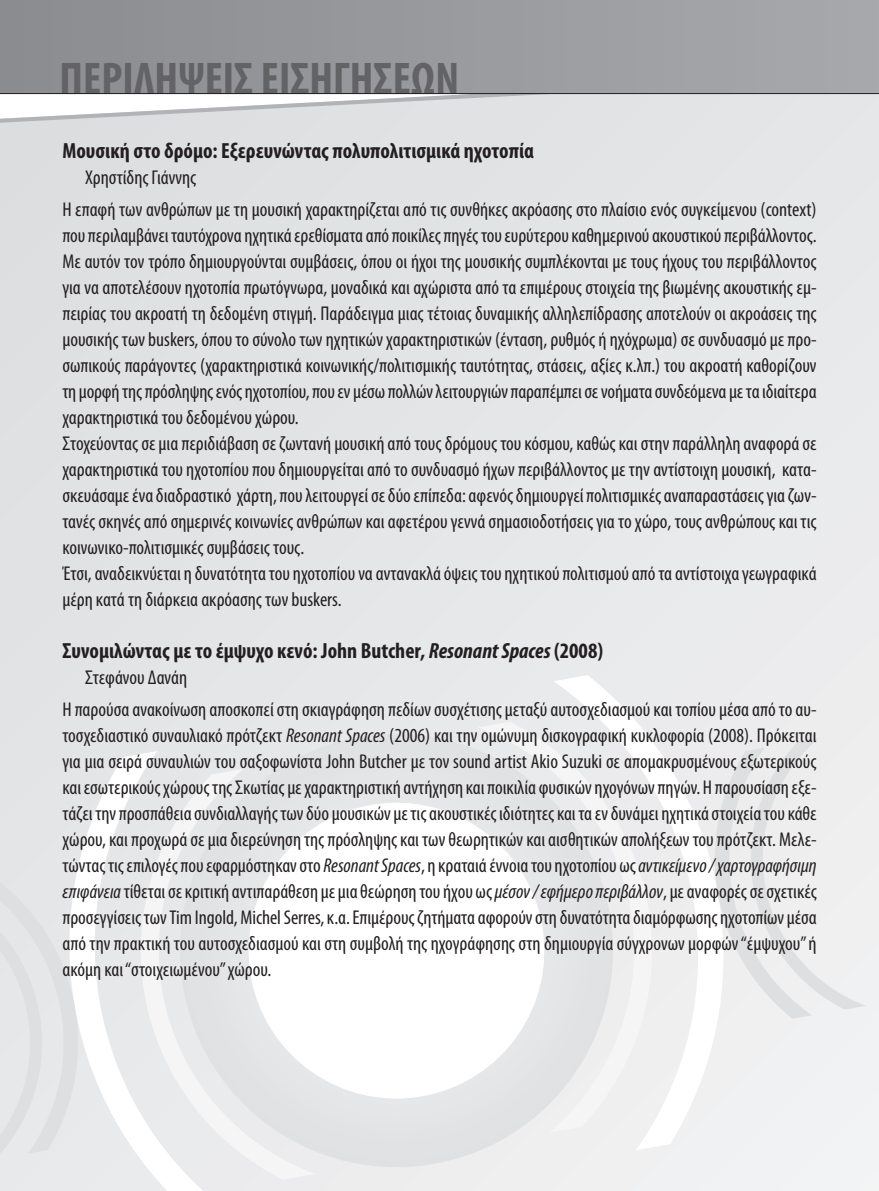
<style>
.page{position:relative;width:879px;height:1191px;background:#fff}
.page>*{position:absolute;margin:0;border:0;box-sizing:border-box;transform-origin:0 0}
.t1{font:700 condensed 46px "Myriad Pro";color:#636366}
.t2{font:700 condensed 22px "Myriad Pro";color:#231f20}
.t3{font:condensed 20px/26px "Myriad Pro";color:#231f20}
.s1{font-style:italic}
</style>
<div class="page">
<div style="left:0;top:93px;width:879px;height:1098px;background:#e4e5e7"></div>
<svg style="left:75px;top:751px;width:128px;height:440px"></svg>
<svg style="left:553px;top:675px;width:181px;height:475px;fill:#efeff0"></svg>
<svg style="left:162px;top:716px;width:468px;height:468px"></svg>
<svg style="left:237px;top:791px;width:319px;height:319px;fill:#fff"></svg>
<svg style="left:69px;top:882px;width:15px;height:281px"></svg>
<svg style="left:709px;top:738px;width:157px;height:280px"></svg>
<svg style="left:0;top:94px;width:684px;height:29px"></svg>
<div style="left:0;top:0;width:879px;height:94px;background:linear-gradient(to right,#8a8c8f,#a7a8ac)"></div>
<hr style="left:0;top:93px;width:879px;height:1px;background:#231f20">
<h1 class="t1" style="left:60px;top:62px;width:401px">ΠΕρΙΛΗΨΕΙΣ ΕΙΣΗΓΗΣΕΩΝ</h1>
<p class="t2" style="left:62px;top:143px;width:473px">Μουσική στο δρόμο: Εξερευνώντας πολυπολιτισμικά ηχοτοπία</p>
<p class="t3" style="left:62px;top:163px;width:756px;line-height:31.6px;text-indent:23px">Χρηστίδης Γιάννης<br>Η επαφή των ανθρώπων με τη μουσική χαρακτηρίζεται από τις συνθήκες ακρόασης στο πλαίσιο ενός συγκείμενου (context)</p>
<p class="t3" style="left:62px;top:224px;width:756px">που περιλαμβάνειταυτόχρονα ηχητικάερεθίσματααπό ποικίλες πηγέςτουευρύτερουκαθημερινούακουστικού περιβάλλοντος.<br>Με αυτόν τον τρόπο δημιουργούνται συμβάσεις, όπου οι ήχοι της μουσικής συμπλέκονται με τους ήχους του περιβάλλοντος για να αποτελέσουν ηχοτοπία πρωτόγνωρα, μοναδικά και αχώριστα από τα επιμέρους στοιχεία της βιωμένης ακουστικής εμ&shy;πειρίας του ακροατή τη δεδομένη στιγμή. Παράδειγμα μιας τέτοιας δυναμικής αλληλεπίδρασης αποτελούν οι ακροάσεις της μουσικής των buskers, όπου το σύνολο των ηχητικών χαρακτηριστικών (ένταση, ρυθμός ή ηχόχρωμα) σε συνδυασμό με προ&shy;σωπικούς παράγοντες (χαρακτηριστικά κοινωνικής/πολιτισμικής ταυτότητας, στάσεις, αξίες κ.λπ.) του ακροατή καθορίζουν τη μορφή της πρόσληψηςενός ηχοτοπίου, πουενμέσωπολλώνλειτουργιών παραπέμπεισενοήματασυνδεόμεναμεταιδιαίτερα χαρακτηριστικά του δεδομένου χώρου.<br>Στοχεύονταςσεμια περιδιάβαση σεζωντανή μουσική απότουςδρόμους τουκόσμου,καθώςκαιστην παράλληλη αναφοράσε χαρακτηριστικά του ηχοτοπίου που δημιουργείται από το συνδυασμό ήχων περιβάλλοντος με τηv αντίστοιχη μουσική, κατα&shy;σκευάσαμεέναδιαδραστικό χάρτη, πουλειτουργείσεδύοεπίπεδα:αφενόςδημιουργεί πολιτισμικέςαναπαραστάσειςγιαζων&shy;τανές σκηνές από σημερινές κοινωνίες ανθρώπων και αφετέρου γεννά σημασιοδοτήσεις για το χώρο, τους ανθρώπους και τις κοινωνικο-πολιτισμικές συμβάσεις τους.<br>Έτσι,αναδεικνύεται η δυνατότητατου ηχοτοπίουνααντανακλάόψειςτου ηχητικού πολιτισμούαπότααντίστοιχαγεωγραφικά μέρη κατά τη διάρκεια ακρόασης των buskers.</p>
<p class="t2" style="left:62px;top:643px;width:542px">Συνομιλώντας με το έμψυχο κενό: John Butcher, <span class="s1">ResonantSpaces</span> (2008)</p>
<p class="t3" style="left:62px;top:663px;width:756px;line-height:31.6px;text-indent:23px">Στεφάνου Δανάη<br>Η παρούσαανακοίνωση αποσκοπείστη σκιαγράφηση πεδίωνσυσχέτισηςμεταξύαυτοσχεδιασμούκαι τοπίουμέσααπότοαυ-</p>
<p class="t3" style="left:62px;top:724px;width:756px;text-align:justify">τοσχεδιαστικό συναυλιακό πρότζεκτ <span class="s1">Resonant Spaces</span> (2006) και την ομώνυμη δισκογραφική κυκλοφορία (2008). Πρόκειται για μια σειρά συναυλιών του σαξοφωνίστα John Butcher με τον sound artist Αkio Suzuki σε απομακρυσμένους εξωτερικούς καιεσωτερικούςχώρουςτης Σκωτίαςμεχαρακτηριστική αντήχηση και ποικιλία φυσικών ηχογόνων πηγών. H παρουσίαση εξε&shy;τάζειτην προσπάθειασυνδιαλλαγήςτωνδύομουσικώνμετιςακουστικέςιδιότητεςκαιταενδυνάμει ηχητικάστοιχείατουκάθε χώρου, και προχωρά σε μια διερεύνηση της πρόσληψης και των θεωρητικών και αισθητικών απολήξεων του πρότζεκτ. Μελε&shy;τώνταςτιςεπιλογές πουεφαρμόστηκανστο<span class="s1">ResonantSpaces</span>, η κραταιάέννοιατου ηχοτοπίου ως<span class="s1">αντικείμενο/χαρτογραφήσιμη επιφάνεια</span>τίθεταισεκριτική αντιπαράθεση μεμιαθεώρηση του ήχου ως<span class="s1">μέσον/εφήμεροπεριβάλλον</span>,μεαναφορέςσεσχετικές προσεγγίσειςτωνTimIngold,MichelSerres,κ.α.Επιμέρουςζητήματααφορούνστη δυνατότηταδιαμόρφωσης ηχοτοπίωνμέσα από την πρακτική του αυτοσχεδιασμού και στη συμβολή της ηχογράφησης στη δημιουργία σύγχρονων μορφών“έμψυχου”ή ακόμη και“στοιχειωμένου”χώρου.</p>
</div>
